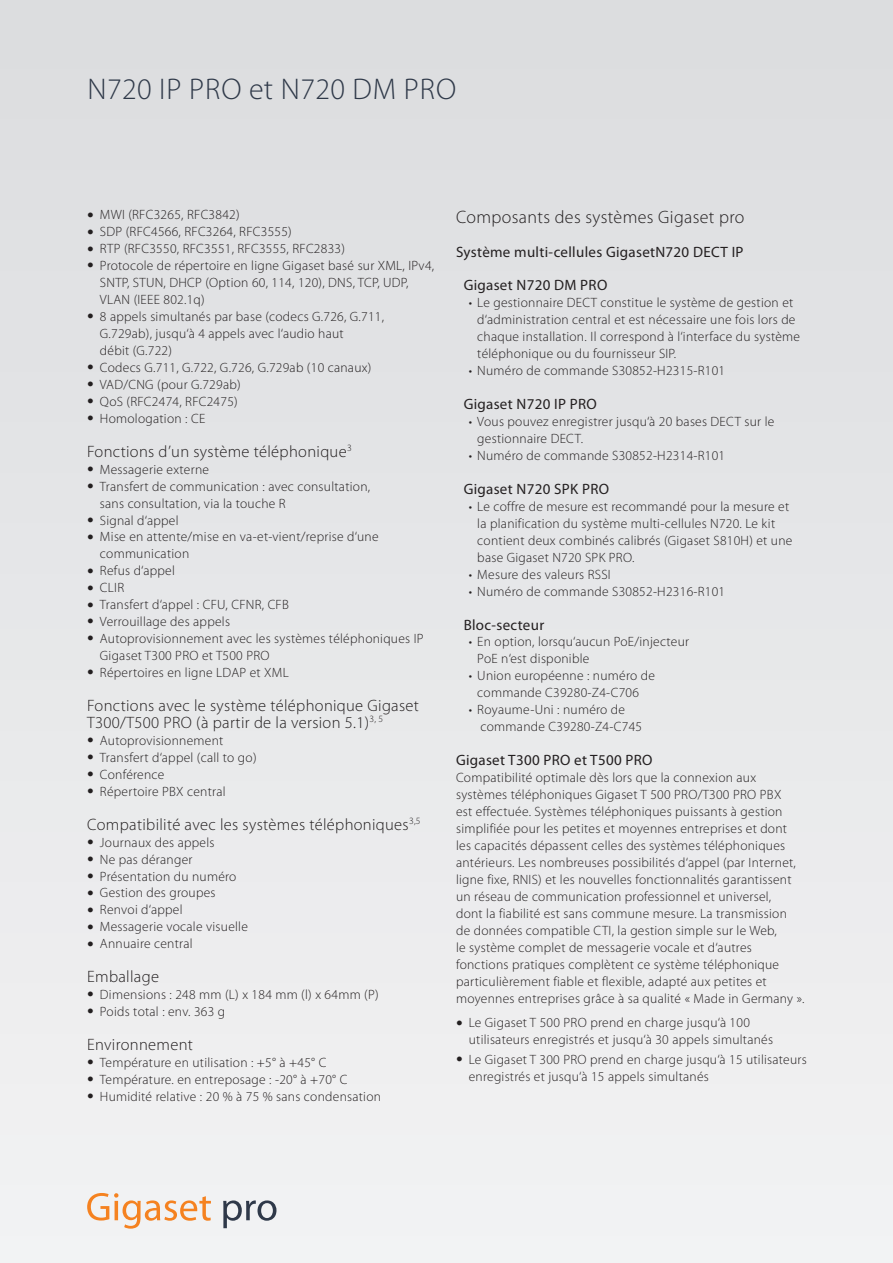
<style>
.page{position:relative;width:893px;height:1263px;background:#e6e7e9}
.page>*{position:absolute;margin:0;border:0;box-sizing:border-box;transform-origin:0 0}
.t1{font:300 30px "Myriad Pro";letter-spacing:.02em;color:#2f3949}
.t2{font:300 18px "Myriad Pro";letter-spacing:.02em;color:#231f20}
.t3{font:300 16.5px/17px "Myriad Pro";letter-spacing:.02em;color:#231f20}
.t4{font:15px "Myriad Pro";letter-spacing:.02em;color:#231f20}
.t5{font:300 13.5px/17px "Myriad Pro";letter-spacing:.02em;color:#231f20}
.s1{font-size:27px}
</style>
<div class="page">
<svg style="left:87px;top:1193px;width:124px;height:36px"></svg>
<svg style="left:223px;top:1200px;width:53px;height:28px"></svg>
<h1 class="t1" style="left:87px;top:71px;width:370px">N720 IP PRO et N720 DM PRO</h1>
<p class="t5" style="left:87px;top:206px;width:154px"><span class="s1">•</span> MWI (RFC3265, RFC3842)</p>
<p class="t5" style="left:87px;top:223px;width:206px"><span class="s1">•</span> SDP (RFC4566, RFC3264, RFC3555)</p>
<p class="t5" style="left:87px;top:240px;width:259px"><span class="s1">•</span> RTP (RFC3550, RFC3551, RFC3555, RFC2833)</p>
<p class="t5" style="left:100px;top:257px;width:336px;text-indent:-13px"><span class="s1">•</span> Protocole de répertoire en ligne Gigaset basé sur XML, IPv4,<br>SNTP, STUN, DHCP (Option 60, 114, 120), DNS, TCP, UDP,<br>VLAN (IEEE 802.1q)</p>
<p class="t5" style="left:100px;top:308px;width:286px;text-indent:-13px"><span class="s1">•</span> 8 appels simultanés par base (codecs G.726, G.711,<br>G.729ab), jusqu‘à 4 appels avec l‘audio haut<br>débit (G.722)</p>
<p class="t5" style="left:87px;top:359px;width:286px"><span class="s1">•</span> Codecs G.711, G.722, G.726, G.729ab (10 canaux)</p>
<p class="t5" style="left:87px;top:376px;width:155px"><span class="s1">•</span> VAD/CNG (pour G.729ab)</p>
<p class="t5" style="left:87px;top:393px;width:152px"><span class="s1">•</span> QoS (RFC2474, RFC2475)</p>
<p class="t5" style="left:87px;top:410px;width:120px"><span class="s1">•</span> Homologation : CE</p>
<p class="t3" style="left:87px;top:443px;width:266px">Fonctions d’un système téléphonique<sup>3</sup></p>
<p class="t5" style="left:87px;top:461px;width:124px"><span class="s1">•</span> Messagerie externe</p>
<p class="t5" style="left:100px;top:477px;width:272px;text-indent:-13px"><span class="s1">•</span> Transfert de communication : avec consultation, sans consultation, via la touche R</p>
<p class="t5" style="left:87px;top:511px;width:93px"><span class="s1">•</span> Signal d‘appel</p>
<p class="t5" style="left:100px;top:528px;width:280px;text-indent:-13px"><span class="s1">•</span> Mise en attente/mise en va-et-vient/reprise d‘une communication</p>
<p class="t5" style="left:87px;top:562px;width:89px"><span class="s1">•</span> Refus d‘appel</p>
<p class="t5" style="left:87px;top:579px;width:38px"><span class="s1">•</span> CLIR</p>
<p class="t5" style="left:87px;top:596px;width:203px"><span class="s1">•</span> Transfert d‘appel : CFU, CFNR, CFB</p>
<p class="t5" style="left:87px;top:613px;width:144px"><span class="s1">•</span> Verrouillage des appels</p>
<p class="t5" style="left:100px;top:630px;width:325px;text-indent:-13px"><span class="s1">•</span> Autoprovisionnement avec les systèmes téléphoniques IP<br>Gigaset T300 PRO et T500 PRO</p>
<p class="t5" style="left:87px;top:664px;width:203px"><span class="s1">•</span> Répertoires en ligne LDAP et XML</p>
<p class="t3" style="left:87px;top:697px;width:333px">Fonctions avec le système téléphonique Gigaset<br>T300/T500 PRO (à partir de la version 5.1)<sup>3,</sup> <sup>5</sup></p>
<p class="t5" style="left:87px;top:732px;width:138px"><span class="s1">•</span> Autoprovisionnement</p>
<p class="t5" style="left:87px;top:749px;width:171px"><span class="s1">•</span> Transfert d‘appel (call to go)</p>
<p class="t5" style="left:87px;top:766px;width:79px"><span class="s1">•</span> Conférence</p>
<p class="t5" style="left:87px;top:783px;width:140px"><span class="s1">•</span> Répertoire PBX central</p>
<p class="t3" style="left:87px;top:815px;width:335px">Compatibilité avec les systèmes téléphoniques<sup>3,5</sup></p>
<p class="t5" style="left:87px;top:833px;width:129px"><span class="s1">•</span> Journaux des appels</p>
<p class="t5" style="left:87px;top:850px;width:107px"><span class="s1">•</span> Ne pas déranger</p>
<p class="t5" style="left:87px;top:867px;width:151px"><span class="s1">•</span> Présentation du numéro</p>
<p class="t5" style="left:87px;top:884px;width:130px"><span class="s1">•</span> Gestion des groupes</p>
<p class="t5" style="left:87px;top:901px;width:97px"><span class="s1">•</span> Renvoi d‘appel</p>
<p class="t5" style="left:87px;top:918px;width:162px"><span class="s1">•</span> Messagerie vocale visuelle</p>
<p class="t5" style="left:87px;top:935px;width:107px"><span class="s1">•</span> Annuaire central</p>
<p class="t3" style="left:87px;top:968px;width:73px">Emballage</p>
<p class="t5" style="left:87px;top:986px;width:293px"><span class="s1">•</span> Dimensions : 248 mm (L) x 184 mm (l) x 64mm (P)</p>
<p class="t5" style="left:87px;top:1003px;width:140px"><span class="s1">•</span> Poids total : env. 363 g</p>
<p class="t3" style="left:87px;top:1036px;width:107px">Environnement</p>
<p class="t5" style="left:87px;top:1054px;width:241px"><span class="s1">•</span> Température en utilisation : +5° à +45° C</p>
<p class="t5" style="left:87px;top:1071px;width:262px"><span class="s1">•</span> Température. en entreposage : -20° à +70° C</p>
<p class="t5" style="left:87px;top:1088px;width:295px"><span class="s1">•</span> Humidité relative : 20 % à 75 % sans condensation</p>
<h2 class="t2" style="left:456px;top:206px;width:290px">Composants des systèmes Gigaset pro</h2>
<p class="t4" style="left:456px;top:242px;width:289px">Système multi-cellules GigasetN720 DECT IP</p>
<p class="t4" style="left:464px;top:276px;width:145px">Gigaset N720 DM PRO</p>
<p class="t5" style="left:477px;top:294px;width:324px;text-indent:-9px">• Le gestionnaire DECT constitue le système de gestion et d‘administration central et est nécessaire une fois lors de chaque installation. Il correspond à l‘interface du système téléphonique ou du fournisseur SIP.</p>
<p class="t5" style="left:469px;top:362px;width:258px">• Numéro de commande S30852-H2315-R101</p>
<p class="t4" style="left:464px;top:395px;width:135px">Gigaset N720 IP PRO</p>
<p class="t5" style="left:477px;top:413px;width:299px;text-indent:-9px">• Vous pouvez enregistrer jusqu‘à 20 bases DECT sur le gestionnaire DECT.</p>
<p class="t5" style="left:469px;top:447px;width:258px">• Numéro de commande S30852-H2314-R101</p>
<p class="t4" style="left:464px;top:480px;width:147px">Gigaset N720 SPK PRO</p>
<p class="t5" style="left:477px;top:498px;width:317px;text-indent:-9px">• Le coffre de mesure est recommandé pour la mesure et la planification du système multi-cellules N720. Le kit contient deux combinés calibrés (Gigaset S810H) et une base Gigaset N720 SPK PRO.</p>
<p class="t5" style="left:469px;top:566px;width:144px">• Mesure des valeurs RSSI</p>
<p class="t5" style="left:469px;top:582px;width:258px">• Numéro de commande S30852-H2316-R101</p>
<p class="t4" style="left:464px;top:615px;width:82px">Bloc-secteur</p>
<p class="t5" style="left:477px;top:633px;width:213px;text-indent:-9px">• En option, lorsqu‘aucun PoE/injecteur<br>PoE n‘est disponible</p>
<p class="t5" style="left:469px;top:667px;width:188px;text-align:center">• Union européenne : numéro de commande C39280-Z4-C706</p>
<p class="t5" style="left:481px;top:701px;width:163px;text-indent:-12px">• Royaume-Uni : numéro de commande C39280-Z4-C745</p>
<p class="t4" style="left:456px;top:751px;width:198px">Gigaset T300 PRO et T500 PRO</p>
<p class="t5" style="left:456px;top:769px;width:350px">Compatibilité optimale dès lors que la connexion aux systèmes téléphoniques Gigaset T 500 PRO/T300 PRO PBX<br>est effectuée. Systèmes téléphoniques puissants à gestion simplifiée pour les petites et moyennes entreprises et dont les capacités dépassent celles des systèmes téléphoniques antérieurs. Les nombreuses possibilités d‘appel (par Internet, ligne fixe, RNIS) et les nouvelles fonctionnalités garantissent un réseau de communication professionnel et universel,<br>dont la fiabilité est sans commune mesure. La transmission<br>de données compatible CTI, la gestion simple sur le Web,<br>le système complet de messagerie vocale et d‘autres fonctions pratiques complètent ce système téléphonique particulièrement fiable et flexible, adapté aux petites et moyennes entreprises grâce à sa qualité « Made in Germany ».</p>
<p class="t5" style="left:469px;top:1014px;width:306px;text-indent:-13px"><span class="s1">•</span> Le Gigaset T 500 PRO prend en charge jusqu‘à 100 utilisateurs enregistrés et jusqu‘à 30 appels simultanés</p>
<p class="t5" style="left:469px;top:1051px;width:340px;text-indent:-13px"><span class="s1">•</span> Le Gigaset T 300 PRO prend en charge jusqu‘à 15 utilisateurs enregistrés et jusqu‘à 15 appels simultanés</p>
</div>
